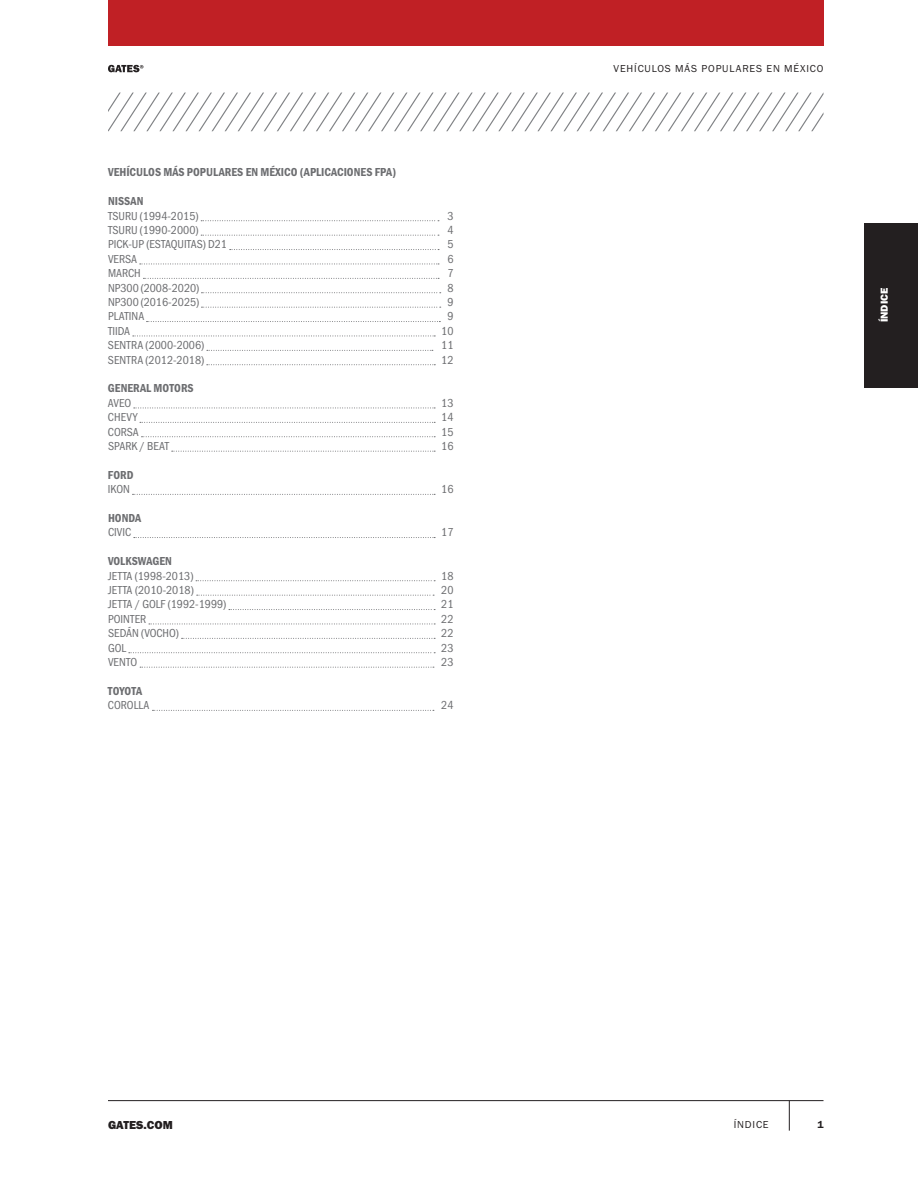
<style>
.page{position:relative;width:918px;height:1188px;background:#fff}
.page>*{position:absolute;margin:0;border:0;box-sizing:border-box;transform-origin:0 0}
.t1{font:12px "Franklin Gothic URW Cond";color:#6c6d70}
.t2{font:12px "Franklin Gothic URW Con Dem";color:#6c6d70}
.t3{font:12px "Franklin Gothic URW Hea";color:#231f20}
.t4{font:10.5px "Franklin Gothic URW Boo";letter-spacing:.08em;color:#231f20}
.t5{font:10.5px "Franklin Gothic URW Hea";color:#fff}
.t6{font:10.5px "Franklin Gothic URW Dem";color:#231f20}
</style>
<div class="page">
<hr style="left:789px;top:1101px;width:1px;height:30px;background:#231f20">
<hr style="left:108px;top:1100px;width:716px;height:1px;background:#231f20">
<svg style="left:108px;top:65px;width:36px;height:7px"></svg>
<div style="left:108px;top:0;width:716px;height:45px;background:#c02025"></div>
<div style="left:864px;top:223px;width:54px;height:164px;background:#231f20"></div>
<svg style="left:108px;top:93px;width:716px;height:38px"></svg>
<svg style="left:201px;top:220px;width:238px;height:1px"></svg>
<svg style="left:201px;top:235px;width:238px;height:1px"></svg>
<svg style="left:230px;top:249px;width:209px;height:1px"></svg>
<svg style="left:140px;top:264px;width:299px;height:1px"></svg>
<svg style="left:143px;top:278px;width:296px;height:1px"></svg>
<svg style="left:201px;top:292px;width:240px;height:1px"></svg>
<svg style="left:201px;top:307px;width:240px;height:1px"></svg>
<svg style="left:147px;top:321px;width:293px;height:1px"></svg>
<svg style="left:133px;top:336px;width:302px;height:1px"></svg>
<svg style="left:207px;top:350px;width:226px;height:1px"></svg>
<svg style="left:207px;top:364px;width:228px;height:1px"></svg>
<svg style="left:134px;top:408px;width:301px;height:1px"></svg>
<svg style="left:140px;top:422px;width:295px;height:1px"></svg>
<svg style="left:142px;top:436px;width:293px;height:1px"></svg>
<svg style="left:172px;top:451px;width:263px;height:1px"></svg>
<svg style="left:133px;top:494px;width:302px;height:1px"></svg>
<svg style="left:134px;top:537px;width:301px;height:1px"></svg>
<svg style="left:196px;top:580px;width:239px;height:1px"></svg>
<svg style="left:197px;top:595px;width:237px;height:1px"></svg>
<svg style="left:229px;top:609px;width:206px;height:1px"></svg>
<svg style="left:149px;top:624px;width:286px;height:1px"></svg>
<svg style="left:182px;top:638px;width:253px;height:1px"></svg>
<svg style="left:129px;top:652px;width:306px;height:1px"></svg>
<svg style="left:140px;top:667px;width:294px;height:1px"></svg>
<svg style="left:152px;top:710px;width:282px;height:1px"></svg>
<p class="t2" style="left:108px;top:164px;width:290px">VEHÍCULOS MÁS POPULARES EN MÉXICO (APLICACIONES FPA)</p>
<p class="t2" style="left:108px;top:193px;width:37px">NISSAN</p>
<p class="t1" style="left:108px;top:207px;width:92px">TSURU (1994-2015)</p>
<p class="t1" style="left:447px;top:207px;width:8px">3</p>
<p class="t1" style="left:108px;top:221px;width:92px">TSURU (1990-2000)</p>
<p class="t1" style="left:447px;top:221px;width:8px">4</p>
<p class="t1" style="left:108px;top:236px;width:121px">PICK-UP (ESTAQUITAS) D21</p>
<p class="t1" style="left:447px;top:236px;width:8px">5</p>
<p class="t1" style="left:108px;top:250px;width:31px">VERSA</p>
<p class="t1" style="left:447px;top:250px;width:8px">6</p>
<p class="t1" style="left:108px;top:265px;width:34px">MARCH</p>
<p class="t1" style="left:447px;top:265px;width:8px">7</p>
<p class="t1" style="left:108px;top:279px;width:93px">NP300 (2008-2020)</p>
<p class="t1" style="left:447px;top:279px;width:8px">8</p>
<p class="t1" style="left:108px;top:293px;width:93px">NP300 (2016-2025)</p>
<p class="t1" style="left:447px;top:293px;width:8px">9</p>
<p class="t1" style="left:108px;top:308px;width:38px">PLATINA</p>
<p class="t1" style="left:447px;top:308px;width:8px">9</p>
<p class="t1" style="left:108px;top:322px;width:24px">TIIDA</p>
<p class="t1" style="left:441px;top:322px;width:14px">10</p>
<p class="t1" style="left:108px;top:337px;width:98px">SENTRA (2000-2006)</p>
<p class="t1" style="left:441px;top:337px;width:14px">11</p>
<p class="t1" style="left:108px;top:351px;width:98px">SENTRA (2012-2018)</p>
<p class="t1" style="left:441px;top:351px;width:14px">12</p>
<p class="t2" style="left:108px;top:380px;width:87px">GENERAL MOTORS</p>
<p class="t1" style="left:108px;top:394px;width:25px">AVEO</p>
<p class="t1" style="left:441px;top:394px;width:14px">13</p>
<p class="t1" style="left:108px;top:409px;width:31px">CHEVY</p>
<p class="t1" style="left:441px;top:409px;width:14px">14</p>
<p class="t1" style="left:108px;top:423px;width:32px">CORSA</p>
<p class="t1" style="left:441px;top:423px;width:14px">15</p>
<p class="t1" style="left:108px;top:437px;width:63px">SPARK / BEAT</p>
<p class="t1" style="left:441px;top:437px;width:14px">16</p>
<p class="t2" style="left:108px;top:467px;width:27px">FORD</p>
<p class="t1" style="left:108px;top:481px;width:23px">IKON</p>
<p class="t1" style="left:441px;top:481px;width:14px">16</p>
<p class="t2" style="left:108px;top:510px;width:35px">HONDA</p>
<p class="t1" style="left:108px;top:524px;width:25px">CIVIC</p>
<p class="t1" style="left:441px;top:524px;width:14px">17</p>
<p class="t2" style="left:108px;top:553px;width:65px">VOLKSWAGEN</p>
<p class="t1" style="left:108px;top:567px;width:87px">JETTA (1998-2013)</p>
<p class="t1" style="left:441px;top:567px;width:14px">18</p>
<p class="t1" style="left:108px;top:581px;width:87px">JETTA (2010-2018)</p>
<p class="t1" style="left:441px;top:581px;width:14px">20</p>
<p class="t1" style="left:108px;top:596px;width:120px">JETTA / GOLF (1992-1999)</p>
<p class="t1" style="left:441px;top:596px;width:14px">21</p>
<p class="t1" style="left:108px;top:610px;width:40px">POINTER</p>
<p class="t1" style="left:441px;top:610px;width:14px">22</p>
<p class="t1" style="left:108px;top:625px;width:72px">SEDÁN (VOCHO)</p>
<p class="t1" style="left:441px;top:625px;width:14px">22</p>
<p class="t1" style="left:108px;top:639px;width:20px">GOL</p>
<p class="t1" style="left:441px;top:639px;width:14px">23</p>
<p class="t1" style="left:108px;top:653px;width:31px">VENTO</p>
<p class="t1" style="left:441px;top:653px;width:14px">23</p>
<p class="t2" style="left:108px;top:683px;width:36px">TOYOTA</p>
<p class="t1" style="left:108px;top:697px;width:43px">COROLLA</p>
<p class="t1" style="left:441px;top:697px;width:14px">24</p>
<p class="t4" style="left:614px;top:62px;width:211px">VEHÍCULOS MÁS POPULARES EN MÉXICO</p>
<p class="t5" style="left:877px;top:322px;width:36px;rotate:-90deg">ÍNDICE</p>
<p class="t3" style="left:108px;top:1117px;width:66px">GATES.COM</p>
<p class="t4" style="left:734px;top:1117px;width:36px">ÍNDICE</p>
<p class="t6" style="left:817px;top:1118px;width:8px">1</p>
</div>
